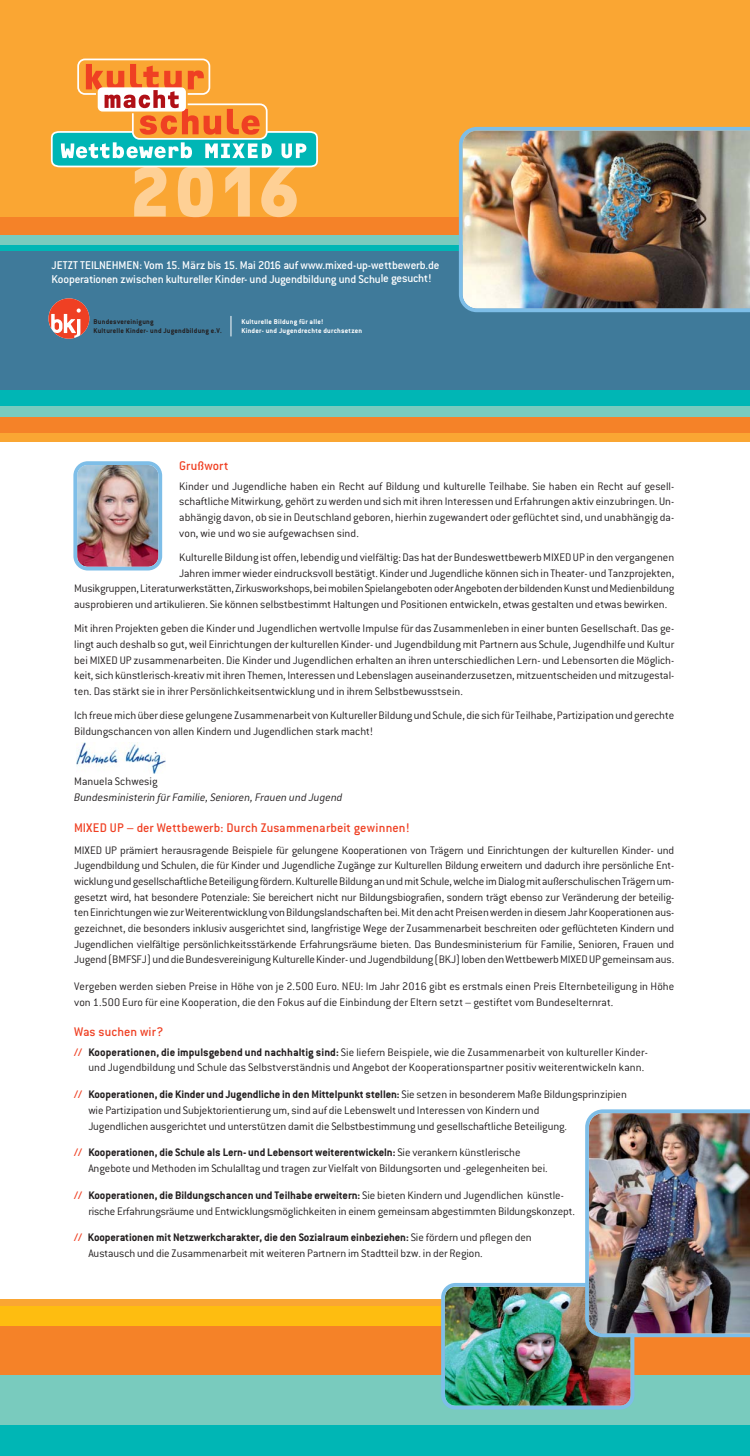
<style>
.page{position:relative;width:750px;height:1456px;background:#fff}
.page>*{position:absolute;margin:0;border:0;box-sizing:border-box;transform-origin:0 0}
.t1{font:700 68.75px "OCRF";color:#fed095}
.t2{font:500 13.75px "Conduit ITC";letter-spacing:.005em;color:#ef4023}
.t3{font:500 12.38px/13.8px "Conduit ITC";letter-spacing:-.015em;color:#fff}
.t4{font:300 12px/15.6px "ITC Conduit LTCE";letter-spacing:-.005em;color:#231f20}
.t5{font:italic 300 12px "ITC Conduit LTCE";letter-spacing:.005em;color:#231f20}
.t6{font:700 7.5px/9px "ITC Conduit LTCE";letter-spacing:.035em;color:#fff}
.t7{font:700 7.5px/9px "ITC Conduit LTCE";letter-spacing:.035em;color:#231f20}
.s1{font-weight:700;color:#ef4023}
.s2{font-weight:700}
</style>
<div class="page">
<img style="left:76px;top:743px;width:90px;height:30px">
<div style="left:0;top:282px;width:750px;height:159px;background:#faa633"></div>
<div style="left:0;top:147px;width:750px;height:285px;background:#f58228"></div>
<div style="left:0;top:0;width:750px;height:216px;background:#faa633"></div>
<div style="left:0;top:235px;width:750px;height:182px;background:#79cbbe"></div>
<div style="left:0;top:245px;width:750px;height:160px;background:#00b6b5"></div>
<div style="left:0;top:252px;width:750px;height:138px;background:#3f7a9a"></div>
<img style="left:459px;top:127px;width:291px;height:185px">
<svg style="left:48px;top:298px;width:41px;height:41px"></svg>
<div style="left:0;top:1299px;width:750px;height:156px;background:#faa633"></div>
<div style="left:0;top:1306px;width:750px;height:149px;background:#febd10"></div>
<div style="left:0;top:1326px;width:750px;height:129px;background:#f58228"></div>
<div style="left:0;top:1400px;width:750px;height:55px;background:#00b6b5"></div>
<div style="left:0;top:1374px;width:750px;height:50px;background:#79cbbe"></div>
<div style="left:77px;top:59px;width:133px;height:36px;border:2px solid #fff;border-radius:7px"></div>
<svg style="left:51px;top:64px;width:267px;height:103px"></svg>
<svg style="left:231px;top:316px;width:1px;height:20px"></svg>
<img style="left:73px;top:461px;width:89px;height:109px">
<img style="left:441px;top:1109px;width:309px;height:300px">
<h1 class="t1" style="left:128px;top:167px;width:174px">2016</h1>
<p class="t3" style="left:52px;top:260px;width:389px">JETZT TEILNEHMEN: Vom 15. März bis 15. Mai 2016 auf www.mixed-up-wettbewerb.de<br>Kooperationen zwischen kultureller Kinder- und Jugendbildung und Schule gesucht!</p>
<p class="t6" style="left:241px;top:318px;width:122px">Kulturelle Bildung für alle!<br>Kinder- und Jugendrechte durchsetzen</p>
<p class="t7" style="left:94px;top:318px;width:130px">Bundesvereinigung<br>Kulturelle Kinder- und Jugendbildung e.V.</p>
<p class="t2" style="left:179px;top:462px;width:51px">Grußwort</p>
<p class="t4" style="left:179px;top:479px;width:496px;text-align:justify">Kinder und Jugendliche haben ein Recht auf Bildung und kulturelle Teilhabe. Sie haben ein Recht auf gesell&shy;schaftliche Mitwirkung, gehört zu werden und sich mit ihren Interessen und Erfahrungen aktiv einzubringen. Un - abhängig davon, ob sie in Deutschland geboren, hierhin zugewandert oder geflüchtet sind, und unabhängig da&shy;von, wie und wo sie aufgewachsen sind.</p>
<p class="t4" style="left:179px;top:551px;width:496px">Kulturelle Bildung ist offen, lebendig und vielfältig: Das hat der Bundeswettbewerb MIXED UP in den vergangenen</p>
<p class="t4" style="left:179px;top:566px;width:496px">Jahren immer wieder eindrucksvoll bestätigt. Kinder und Jugendliche können sich in Theater- und Tanz projekten,</p>
<p class="t4" style="left:74px;top:582px;width:601px">Musikgruppen, Literaturwerkstätten, Zirkusworkshops, bei mobilen Spielangeboten oder Angeboten der bildenden Kunst und Medienbildung</p>
<p class="t4" style="left:74px;top:598px;width:594px">ausprobieren und artikulieren. Sie können selbstbestimmt Haltungen und Positionen entwickeln, etwas gestalten und etwas bewirken.</p>
<p class="t4" style="left:74px;top:622px;width:601px;text-align:justify">Mit ihren Projekten geben die Kinder und Jugendlichen wertvolle Impulse für das Zusammenleben in einer bunten Gesellschaft. Das ge&shy;lingt auch deshalb so gut, weil Einrichtungen der kulturellen Kinder- und Jugendbildung mit Partnern aus Schule, Jugendhilfe und Kultur bei MIXED UP zusammenarbeiten. Die Kinder und Jugendlichen erhalten an ihren unterschiedlichen Lern- und Lebensorten die Möglich&shy;keit, sich künstlerisch-kreativ mit ihren Themen, Interessen und Lebenslagen auseinanderzusetzen, mitzuentscheiden und mitzugestal&shy;ten. Das stärkt sie in ihrer Persönlichkeitsentwicklung und in ihrem Selbstbewusstsein.</p>
<p class="t4" style="left:74px;top:709px;width:601px">Ich freue mich über diese gelungene Zusammenarbeit von Kultureller Bildung und Schule, die sich für Teilhabe, Partizipation und gerechte<br>Bildungschancen von allen Kindern und Jugendlichen stark macht!</p>
<p class="t4" style="left:74px;top:774px;width:85px">Manuela Schwesig</p>
<p class="t5" style="left:74px;top:793px;width:270px">Bundesministerin für Familie, Senioren, Frauen und Jugend</p>
<p class="t2" style="left:74px;top:823px;width:337px">MIXED UP – der Wettbewerb: Durch Zusammenarbeit gewinnen!</p>
<p class="t4" style="left:74px;top:843px;width:601px;text-align:justify">MIXED UP prämiert herausragende Beispiele für gelungene Kooperationen von Trägern und Einrichtungen der kulturellen Kinder- und Jugendbildung und Schulen, die für Kinder und Jugendliche Zugänge zur Kulturellen Bildung erweitern und dadurch ihre persönliche Ent&shy;wicklung und gesellschaftliche Beteiligung fördern. Kulturelle Bildung an und mit Schule, welche im Dialog mit außerschulischen Trägern um&shy;gesetzt wird, hat besondere Potenziale: Sie bereichert nicht nur Bildungsbiografien, sondern trägt ebenso zur Veränderung der beteilig - ten Einrichtungen wie zur Weiterentwicklung von Bildungslandschaften bei. Mit den acht Preisen werden in diesem Jahr Kooperationen aus - gezeichnet, die besonders inklusiv ausgerichtet sind, langfristige Wege der Zusammenarbeit beschreiten oder geflüchteten Kindern und Jugendlichen vielfältige persönlichkeitsstärkende Erfahrungsräume bieten. Das Bundesministerium für Familie, Senioren, Frauen und Jugend (BMFSFJ) und die Bundesvereinigung Kulturelle Kinder- und Jugendbildung (BKJ) loben den Wettbewerb MIXED UP gemeinsam aus.</p>
<p class="t4" style="left:74px;top:979px;width:601px">Vergeben werden sieben Preise in Höhe von je 2.500 Euro. NEU: Im Jahr 2016 gibt es erstmals einen Preis Elternbeteiligung in Höhe von 1.500 Euro für eine Kooperation, die den Fokus auf die Einbindung der Eltern setzt – gestiftet vom Bundeselternrat.</p>
<p class="t2" style="left:74px;top:1027px;width:91px">Was suchen wir?</p>
<p class="t4" style="left:88px;top:1045px;width:561px;text-indent:-14px"><span class="s1">//</span> <span class="s2">Kooperationen, die impulsgebend und nachhaltig sind:</span> Sie liefern Beispiele, wie die Zusammenarbeit von kultureller Kinder&shy;und Jugendbildung und Schule das Selbstverständnis und Angebot der Kooperationspartner positiv weiterentwickeln kann.</p>
<p class="t4" style="left:88px;top:1088px;width:540px;text-indent:-14px"><span class="s1">//</span> <span class="s2">Kooperationen, die Kinder und Jugendliche in den Mittelpunkt stellen:</span> Sie setzen in besonderem Maße Bildungsprinzipien wie Partizipation und Subjektorientierung um, sind auf die Lebenswelt und Interessen von Kindern und<br>Jugendlichen ausgerichtet und unterstützen damit die Selbstbestimmung und gesellschaftliche Beteiligung.</p>
<p class="t4" style="left:88px;top:1146px;width:461px;text-indent:-14px"><span class="s1">//</span> <span class="s2">Kooperationen, die Schule als Lern- und Lebensort weiterentwickeln:</span> Sie verankern künstlerische<br>Angebote und Methoden im Schulalltag und tragen zur Vielfalt von Bildungsorten und -gelegenheiten bei.</p>
<p class="t4" style="left:88px;top:1188px;width:488px;text-indent:-14px"><span class="s1">//</span> <span class="s2">Kooperationen, die Bildungschancen und Teilhabe erweitern:</span> Sie bieten Kindern und Jugendlichen künstle&shy;rische Erfahrungsräume und Entwicklungsmöglichkeiten in einem gemeinsam abgestimmten Bildungskonzept.</p>
<p class="t4" style="left:88px;top:1231px;width:445px;text-indent:-14px"><span class="s1">//</span> <span class="s2">Kooperationen mit Netzwerkcharakter, die den Sozialraum einbeziehen:</span> Sie fördern und pflegen den<br>Austausch und die Zusammenarbeit mit weiteren Partnern im Stadtteil bzw. in der Region.</p>
</div>
